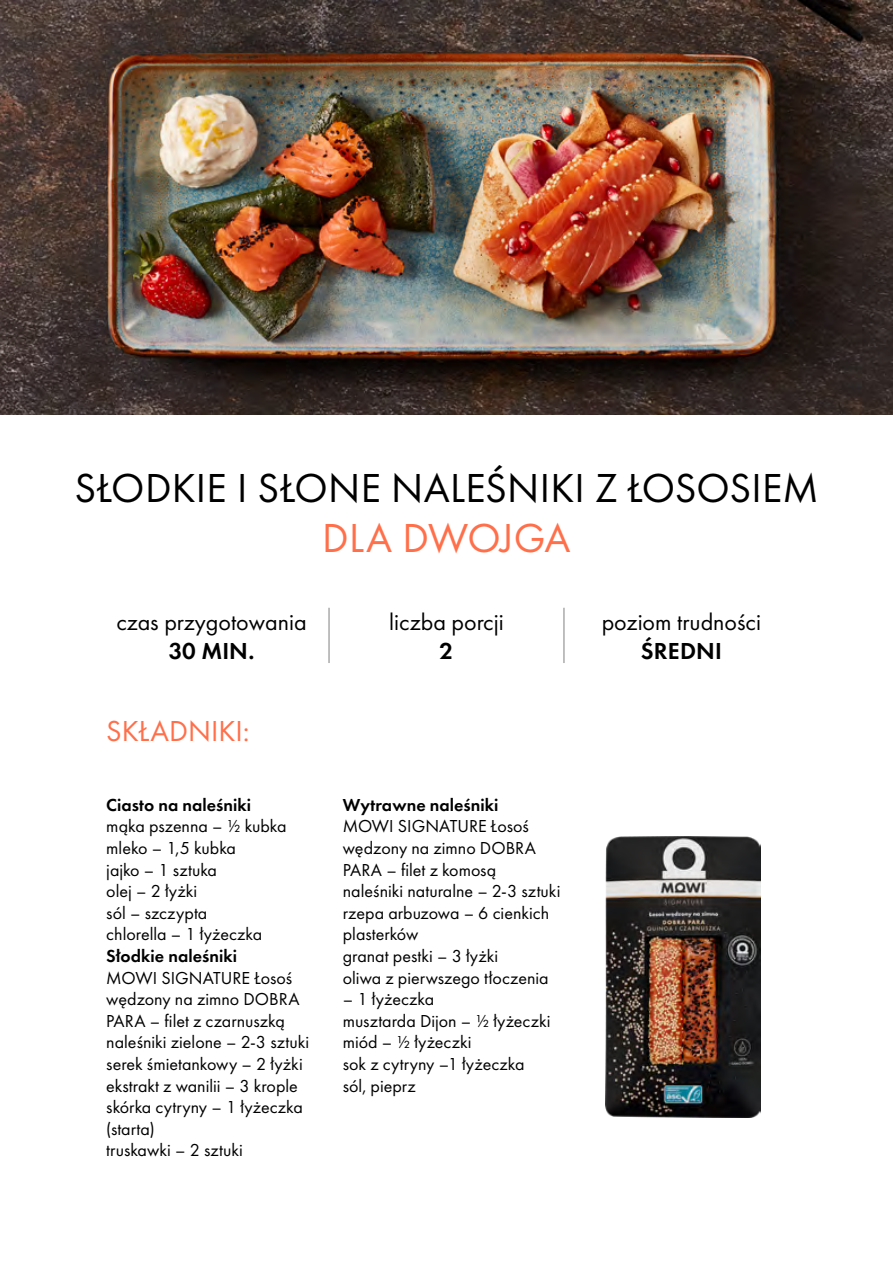
<style>
.page{position:relative;width:893px;height:1263px;background:#fff}
.page>*{position:absolute;margin:0;border:0;box-sizing:border-box;transform-origin:0 0}
.t1{font:42px "Futura PT";letter-spacing:.005em;color:#000}
.t2{font:42px "Futura PT";letter-spacing:-.005em;color:#ff6f4a}
.t3{font:30px "Futura PT";color:#ff6f4a}
.t4{font:24px "Futura PT";color:#000}
.t5{font:600 24px "Futura PT";letter-spacing:.01em;color:#000}
.t6{font:18px/21.6px "Futura PT";color:#000}
.t7{font:600 18px "Futura PT";color:#000}
</style>
<div class="page">
<img style="left:0;top:0;width:893px;height:415px">
<hr style="left:329px;top:608px;width:1px;height:55px;background:#808080">
<hr style="left:564px;top:608px;width:1px;height:55px;background:#808080">
<img style="left:605px;top:836px;width:155px;height:281px">
<h1 class="t1" style="left:74px;top:463px;width:746px">SŁODKIE I SŁONE NALEŚNIKI Z ŁOSOSIEM</h1>
<h1 class="t2" style="left:322px;top:514px;width:250px">DLA DWOJGA</h1>
<h3 class="t4" style="left:116px;top:608px;width:192px">czas przygotowania</h3>
<h3 class="t5" style="left:169px;top:636px;width:87px">30 MIN.</h3>
<h2 class="t3" style="left:106px;top:713px;width:145px">SKŁADNIKI:</h2>
<p class="t7" style="left:106px;top:793px;width:146px">Ciasto na naleśniki</p>
<p class="t6" style="left:106px;top:815px;width:182px">mąka pszenna – 1/2 kubka mleko – 1,5 kubka<br>jajko – 1 sztuka<br>olej – 2 łyżki<br>sól – szczypta<br>chlorella – 1 łyżeczka</p>
<p class="t7" style="left:106px;top:945px;width:132px">Słodkie naleśniki</p>
<p class="t6" style="left:106px;top:967px;width:204px">MOWI SIGNATURE Łosoś wędzony na zimno DOBRA<br>PARA – filet z czarnuszką naleśniki zielone – 2-3 sztuki serek śmietankowy – 2 łyżki ekstrakt z wanilii – 3 krople skórka cytryny – 1 łyżeczka (starta)<br>truskawki – 2 sztuki</p>
<h3 class="t4" style="left:389px;top:608px;width:116px">liczba porcji</h3>
<h3 class="t5" style="left:440px;top:636px;width:15px">2</h3>
<p class="t7" style="left:343px;top:793px;width:157px">Wytrawne naleśniki</p>
<p class="t6" style="left:343px;top:815px;width:219px">MOWI SIGNATURE Łosoś wędzony na zimno DOBRA<br>PARA – filet z komosą naleśniki naturalne – 2-3 sztuki rzepa arbuzowa – 6 cienkich plasterków<br>granat pestki – 3 łyżki<br>oliwa z pierwszego tłoczenia</p>
<p class="t6" style="left:343px;top:988px;width:209px">– 1 łyżeczka<br>musztarda Dijon – 1/2 łyżeczki miód – 1/2 łyżeczki<br>sok z cytryny –1 łyżeczka sól, pieprz</p>
<h3 class="t4" style="left:602px;top:608px;width:161px">poziom trudności</h3>
<h3 class="t5" style="left:641px;top:636px;width:83px">ŚREDNI</h3>
</div>
